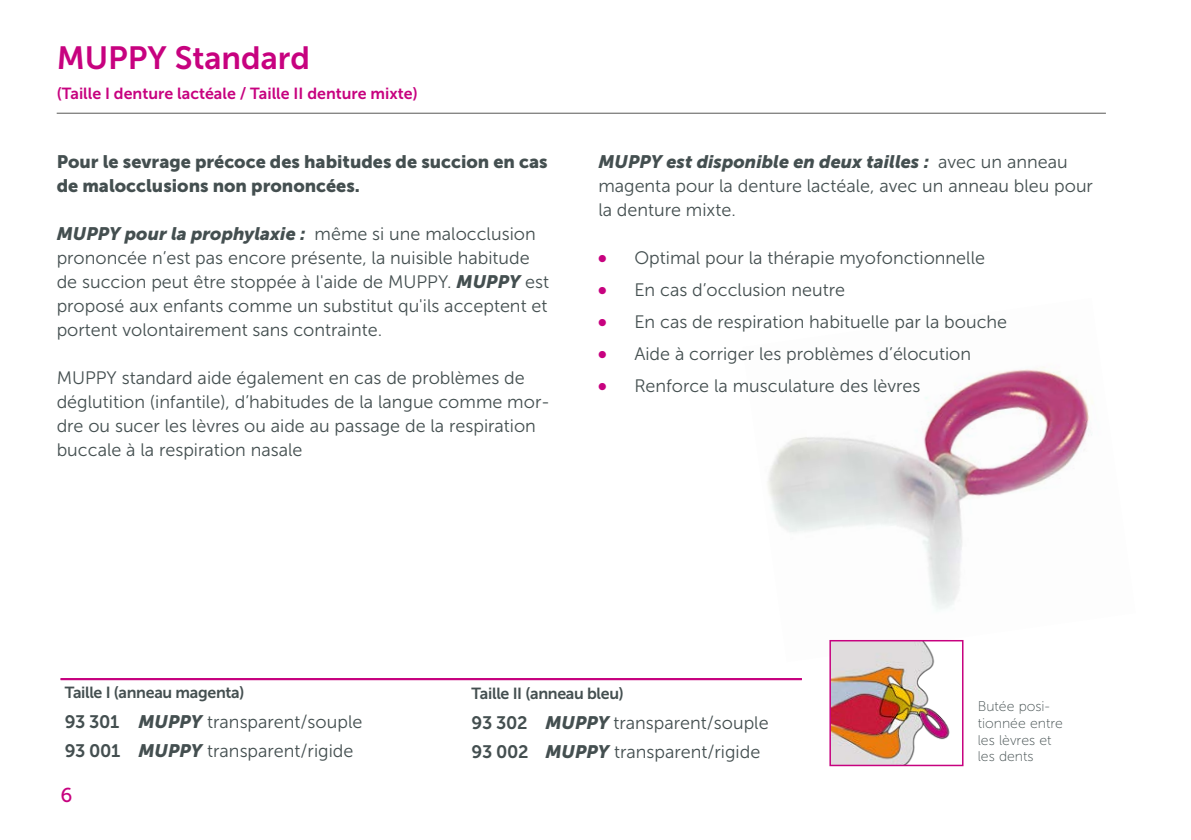
<style>
.page{position:relative;width:1191px;height:840px;background:#fff}
.page>*{position:absolute;margin:0;border:0;box-sizing:border-box;transform-origin:0 0}
.t1{font:32px "Museo Sans 700";color:#c7027f}
.t2{font:20px "Museo Sans 500";color:#c7027f}
.t3{font:18px/24px "Museo Sans 300";color:#444f50}
.t4{font:italic 18px "Museo Sans 900";color:#444f50}
.t5{font:18px/24px "Museo Sans 900";color:#444f50}
.t6{font:16px "Museo Sans 700";color:#c7027f}
.t7{font:16px "Museo Sans 700";letter-spacing:-.02em;color:#444f50}
.t8{font:14px/16.8px "Museo Sans 100";color:#444f50}
.s1{font-family:"Museo Sans 300";font-style:normal}
.s2{font-family:"Museo Sans 900";font-style:italic}
.s3{color:#c7027f}
.s4{font-family:"Museo Sans 700"}
</style>
<div class="page">
<hr style="left:57px;top:113px;width:1049px;height:1px;background:#575756">
<img style="left:767px;top:367px;width:326px;height:294px">
<img style="left:832px;top:642px;width:128px;height:120px">
<div style="left:829px;top:639px;width:134px;height:126px;border:2px solid #c7027f"></div>
<hr style="left:61px;top:677px;width:741px;height:2px;background:#c7027f">
<h1 class="t1" style="left:57px;top:40px;width:255px">MUPPY Standard</h1>
<p class="t6" style="left:57px;top:85px;width:362px">(Taille I denture lactéale / Taille II denture mixte)</p>
<p class="t5" style="left:57px;top:150px;width:492px">Pour le sevrage précoce des habitudes de succion en cas de malocclusions non prononcées.</p>
<p class="t4" style="left:57px;top:223px;width:480px">MUPPY pour la prophylaxie : <span class="s1">même si une malocclusion</span></p>
<p class="t3" style="left:57px;top:246px;width:494px">prononcée n’est pas encore présente, la nuisible habitude de succion peut être stoppée à l'aide de MUPPY. <span class="s2">MUPPY</span> est proposé aux enfants comme un substitut qu'ils acceptent et portent volontairement sans contrainte.</p>
<p class="t3" style="left:57px;top:366px;width:494px">MUPPY standard aide également en cas de problèmes de déglutition (infantile), d’habitudes de la langue comme mor&shy;dre ou sucer les lèvres ou aide au passage de la respiration buccale à la respiration nasale</p>
<p class="t4" style="left:598px;top:151px;width:471px">MUPPY est disponible en deux tailles : <span class="s1">avec un anneau</span></p>
<p class="t3" style="left:598px;top:174px;width:496px">magenta pour la denture lactéale, avec un anneau bleu pour la denture mixte.</p>
<p class="t3" style="left:598px;top:246px;width:388px"><span class="s3">●</span> Optimal pour la thérapie myofonctionnelle</p>
<p class="t3" style="left:598px;top:278px;width:248px"><span class="s3">●</span> En cas d’occlusion neutre</p>
<p class="t3" style="left:598px;top:310px;width:410px"><span class="s3">●</span> En cas de respiration habituelle par la bouche</p>
<p class="t3" style="left:598px;top:342px;width:374px"><span class="s3">●</span> Aide à corriger les problèmes d’élocution</p>
<p class="t3" style="left:598px;top:374px;width:324px"><span class="s3">●</span> Renforce la musculature des lèvres</p>
<p class="t7" style="left:65px;top:683px;width:181px">Taille I (anneau magenta)</p>
<p class="t3" style="left:65px;top:706px;width:299px;line-height:29.6px"><span class="s4">93 301</span> <span class="s2">MUPPY</span> transparent/souple<br><span class="s4">93 001</span> <span class="s2">MUPPY</span> transparent/rigide</p>
<p class="t2" style="left:61px;top:783px;width:13px">6</p>
<p class="t7" style="left:471px;top:684px;width:154px">Taille II (anneau bleu)</p>
<p class="t3" style="left:471px;top:707px;width:298px;line-height:29.6px"><span class="s4">93 302</span> <span class="s2">MUPPY</span> transparent/souple<br><span class="s4">93 002</span> <span class="s2">MUPPY</span> transparent/rigide</p>
<p class="t8" style="left:977px;top:697px;width:87px">Butée posi&shy;tionnée entre les lèvres et les dents</p>
</div>
